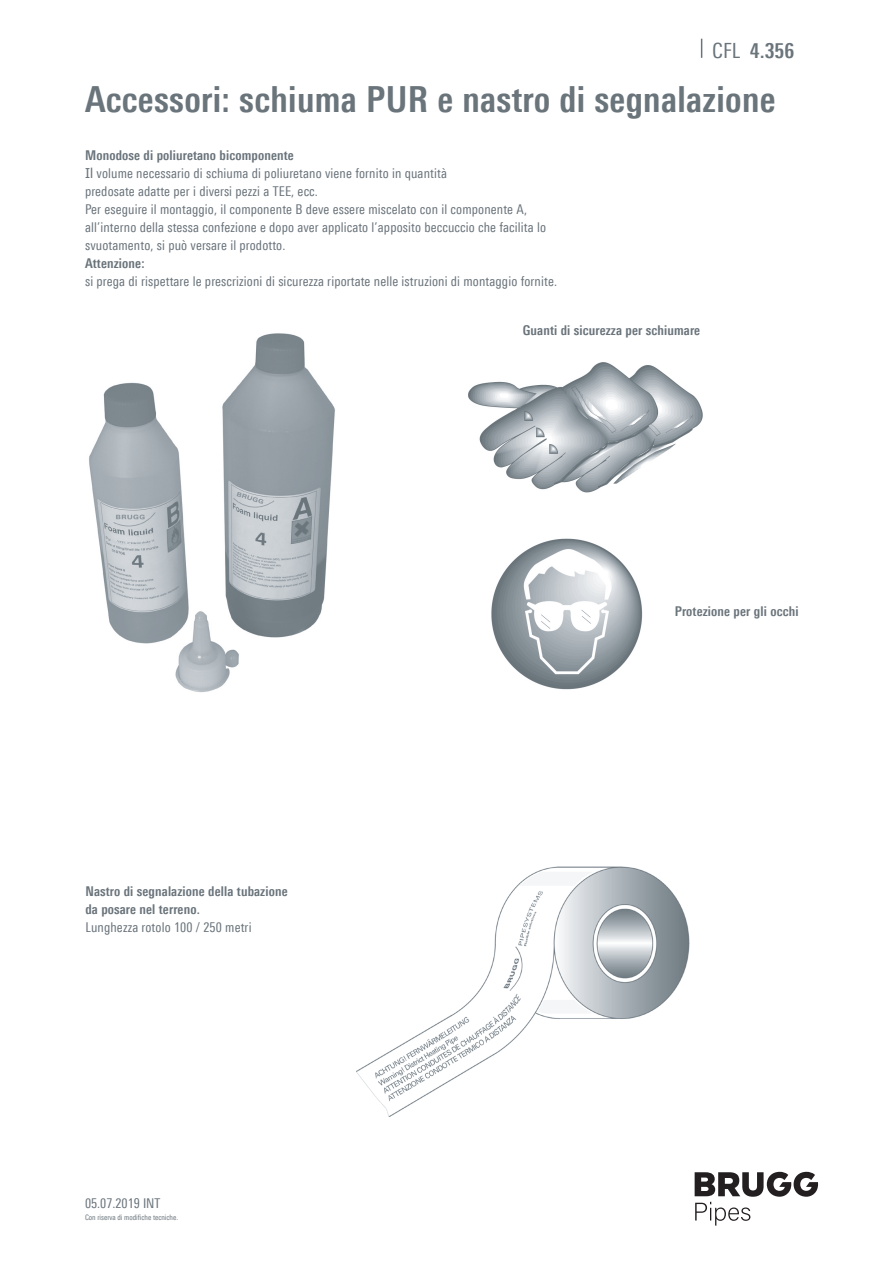
<style>
.page{position:relative;width:893px;height:1263px;background:#fff}
.page>*{position:absolute;margin:0;border:0;box-sizing:border-box;transform-origin:0 0}
.Titel{font:700 36px "Linotype Univers 620 Cn";letter-spacing:.01em;color:#6a747b}
.Pagina_Text{font:700 21px "Linotype Univers 620 Cn";color:#6a747b}
.Grundtext{font:13.5px/18px "Linotype Univers 420 Cn";letter-spacing:.01em;color:#6a747b}
.Grundtext-2{font:700 13.5px "Linotype Univers 620 Cn";letter-spacing:.01em;color:#6a747b}
.t1{font:7.5px "Linotype Univers 420 Cn";color:#6a747b}
.s1{font-family:"Linotype Univers 420 Cn";font-weight:400}
.s2{font-family:"Tahoma"}
</style>
<div class="page">
<svg style="left:701px;top:39px;width:1px;height:19px"></svg>
<svg style="left:695px;top:1172px;width:123px;height:53px"></svg>
<img style="left:468px;top:362px;width:235px;height:131px">
<img style="left:491px;top:538px;width:152px;height:152px">
<img style="left:356px;top:866px;width:333px;height:250px">
<img style="left:89px;top:333px;width:246px;height:359px">
<p class="Pagina_Text" style="left:712px;top:38px;width:84px"><span class="s1">CFL</span> 4.356</p>
<p class="Titel" style="left:85px;top:78px;width:692px">Accessori: schiuma PUR e nastro di segnalazione</p>
<p class="Grundtext-2" style="left:85px;top:148px;width:210px">Monodose di poliuretano bicomponente</p>
<p class="Grundtext" style="left:85px;top:164px;width:363px"><span class="s2">Il</span> volume necessario di schiuma di poliuretano viene fornito in quantità</p>
<p class="Grundtext" style="left:85px;top:182px;width:234px">predosate adatte per i diversi pezzi a TEE, ecc.</p>
<p class="Grundtext" style="left:85px;top:200px;width:462px">Per eseguire il montaggio, il componente B deve essere miscelato con il componente A, all’interno della stessa confezione e dopo aver applicato l’apposito beccuccio che facilita lo svuotamento, si può versare il prodotto.</p>
<p class="Grundtext-2" style="left:85px;top:256px;width:61px">Attenzione:</p>
<p class="Grundtext" style="left:85px;top:272px;width:474px">si prega di rispettare le prescrizioni di sicurezza riportate nelle istruzioni di montaggio fornite.</p>
<p class="Grundtext-2" style="left:523px;top:322px;width:179px">Guanti di sicurezza per schiumare</p>
<p class="Grundtext-2" style="left:85px;top:883px;width:204px">Nastro di segnalazione della tubazione</p>
<p class="Grundtext-2" style="left:85px;top:901px;width:116px">da posare nel terreno.</p>
<p class="Grundtext" style="left:85px;top:918px;width:168px">Lunghezza rotolo 100 / 250 metri</p>
<p class="Grundtext" style="left:85px;top:1194px;width:77px">05.07.2019 INT</p>
<p class="t1" style="left:85px;top:1213px;width:95px">Con riserva di modifiche tecniche.</p>
<p class="Grundtext-2" style="left:675px;top:603px;width:125px">Protezione per gli occhi</p>
</div>
